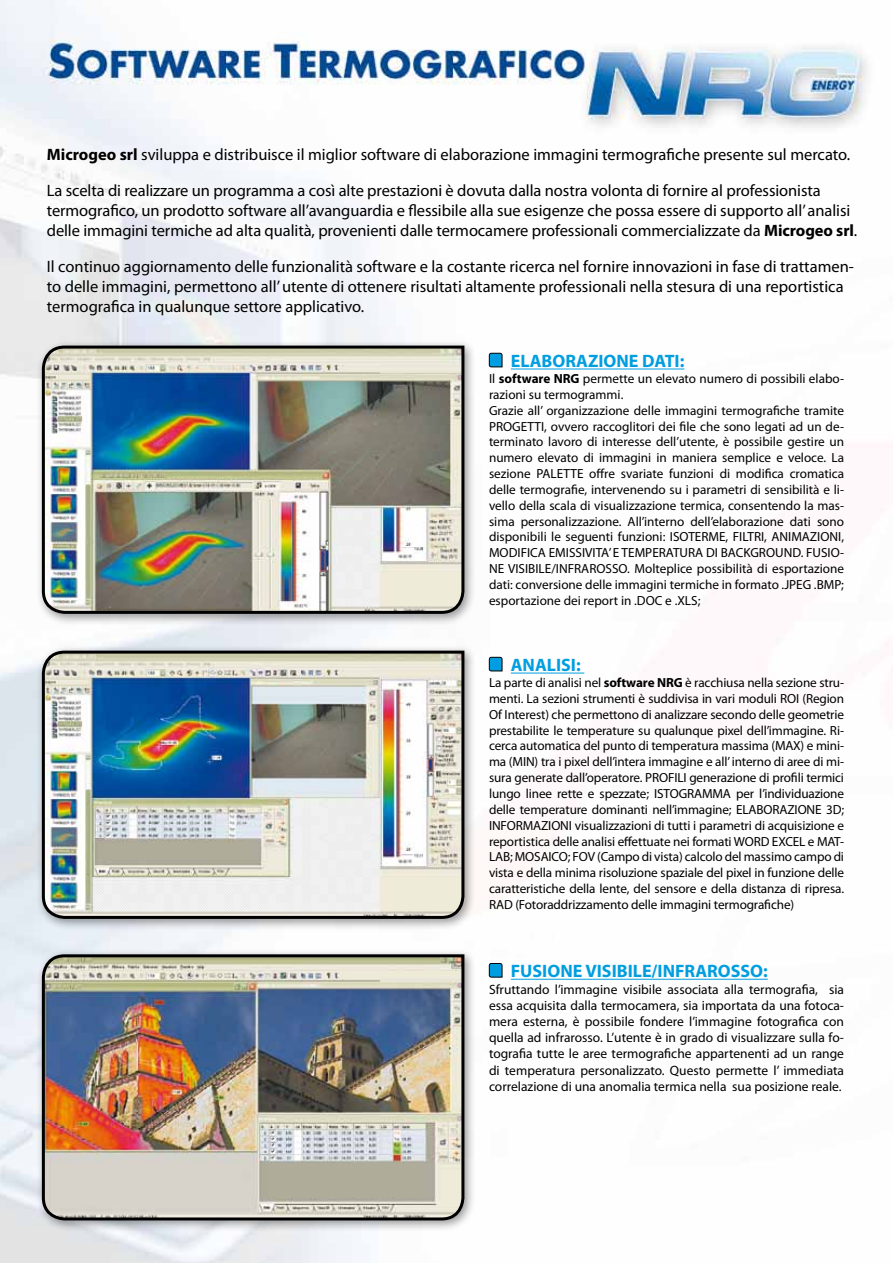
<style>
.page{position:relative;width:893px;height:1263px;background:#fff}
.page>*{position:absolute;margin:0;border:0;box-sizing:border-box;transform-origin:0 0}
.t1{font:700 18px "Myriad Pro";color:#009ee0}
.t2{font:16.5px/19.8px "Myriad Pro";letter-spacing:-.005em;color:#000}
.t3{font:13.5px/16.2px "Myriad Pro";color:#000;text-align:justify}
.t4{font:13.2px/15.9px "Myriad Pro";color:#000}
.s1{font-weight:700}
</style>
<div class="page">
<img style="left:0;top:0;width:893px;height:1263px">
<div style="left:35px;top:339px;width:441px;height:286px;background:#000;opacity:.4"></div>
<img style="left:40px;top:344px;width:426px;height:271px">
<div style="left:35px;top:644px;width:441px;height:286px;background:#000;opacity:.4"></div>
<img style="left:40px;top:649px;width:426px;height:271px">
<div style="left:35px;top:948px;width:441px;height:284px;background:#000;opacity:.4"></div>
<img style="left:40px;top:953px;width:426px;height:269px">
<hr style="left:511px;top:369px;width:173px;height:1px;background:#009ee0">
<svg style="left:489px;top:353px;width:14px;height:14px"></svg>
<hr style="left:511px;top:673px;width:73px;height:1px;background:#009ee0">
<svg style="left:489px;top:657px;width:14px;height:14px"></svg>
<hr style="left:511px;top:979px;width:257px;height:1px;background:#009ee0">
<svg style="left:489px;top:963px;width:14px;height:15px"></svg>
<p class="t2" style="left:47px;top:144px;width:805px"><span class="s1">Microgeo srl</span> sviluppa e distribuisce il miglior software di elaborazione immagini termografiche presente sul mercato.</p>
<p class="t2" style="left:47px;top:181px;width:812px">La scelta di realizzare un programma a così alte prestazioni è dovuta dalla nostra volonta di fornire al professionista termografico, un prodotto software all’avanguardia e flessibile alla sue esigenze che possa essere di supporto all’ analisi delle immagini termiche ad alta qualità, provenienti dalle termocamere professionali commercializzate da <span class="s1">Microgeo srl</span>.</p>
<p class="t2" style="left:47px;top:257px;width:809px">Il continuo aggiornamento delle funzionalità software e la costante ricerca nel fornire innovazioni in fase di trattamen&shy;to delle immagini, permettono all’ utente di ottenere risultati altamente professionali nella stesura di una reportistica termografica in qualunque settore applicativo.</p>
<h1 class="t1" style="left:511px;top:349px;width:175px">ELABORAZIONE DATI:</h1>
<p class="t4" style="left:489px;top:370px;width:357px">Il <span class="s1">software NRG</span> permette un elevato numero di possibili elabo&shy;razioni su termogrammi.<br>Grazie all’ organizzazione delle immagini termografiche tramite PROGETTI, ovvero raccoglitori dei file che sono legati ad un de&shy;terminato lavoro di interesse dell’utente, è possibile gestire un numero elevato di immagini in maniera semplice e veloce. La sezione PALETTE offre svariate funzioni di modifica cromatica delle termografie, intervenendo su i parametri di sensibilità e li&shy;vello della scala di visualizzazione termica, consentendo la mas&shy;sima personalizzazione. All’interno dell’elaborazione dati sono disponibili le seguenti funzioni: ISOTERME, FILTRI, ANIMAZIONI, MODIFICA EMISSIVITA’ E TEMPERATURA DI BACKGROUND. FUSIO-NE VISIBILE/INFRAROSSO. Molteplice possibilità di esportazione dati: conversione delle immagini termiche in formato .JPEG .BMP; esportazione dei report in .DOC e .XLS;</p>
<h1 class="t1" style="left:511px;top:653px;width:71px">ANALISI:</h1>
<p class="t4" style="left:489px;top:674px;width:357px;text-align:justify">La parte di analisi nel <span class="s1">software NRG</span> è racchiusa nella sezione stru&shy;menti. La sezioni strumenti è suddivisa in vari moduli ROI (Region Of Interest) che permettono di analizzare secondo delle geometrie prestabilite le temperature su qualunque pixel dell’immagine. Ri&shy;cerca automatica del punto di temperatura massima (MAX) e mini&shy;ma (MIN) tra i pixel dell’intera immagine e all’ interno di aree di mi&shy;sura generate dall’operatore. PROFILI generazione di profili termici lungo linee rette e spezzate; ISTOGRAMMA per l’individuazione delle temperature dominanti nell’immagine; ELABORAZIONE 3D; INFORMAZIONI visualizzazioni di tutti i parametri di acquisizione e reportistica delle analisi effettuate nei formati WORD EXCEL e MAT-LAB; MOSAICO; FOV (Campo di vista) calcolo del massimo campo di vista e della minima risoluzione spaziale del pixel in funzione delle caratteristiche della lente, del sensore e della distanza di ripresa.<br>RAD (Fotoraddrizzamento delle immagini termografiche)</p>
<h1 class="t1" style="left:511px;top:960px;width:258px">FUSIONE VISIBILE/INFRAROSSO:</h1>
<p class="t3" style="left:489px;top:981px;width:357px">Sfruttando l’immagine visibile associata alla termografia, sia essa acquisita dalla termocamera, sia importata da una fotoca&shy;mera esterna, è possibile fondere l’immagine fotografica con quella ad infrarosso. L’utente è in grado di visualizzare sulla fo&shy;tografia tutte le aree termografiche appartenenti ad un range di temperatura personalizzato. Questo permette l’ immediata correlazione di una anomalia termica nella sua posizione reale.</p>
</div>
